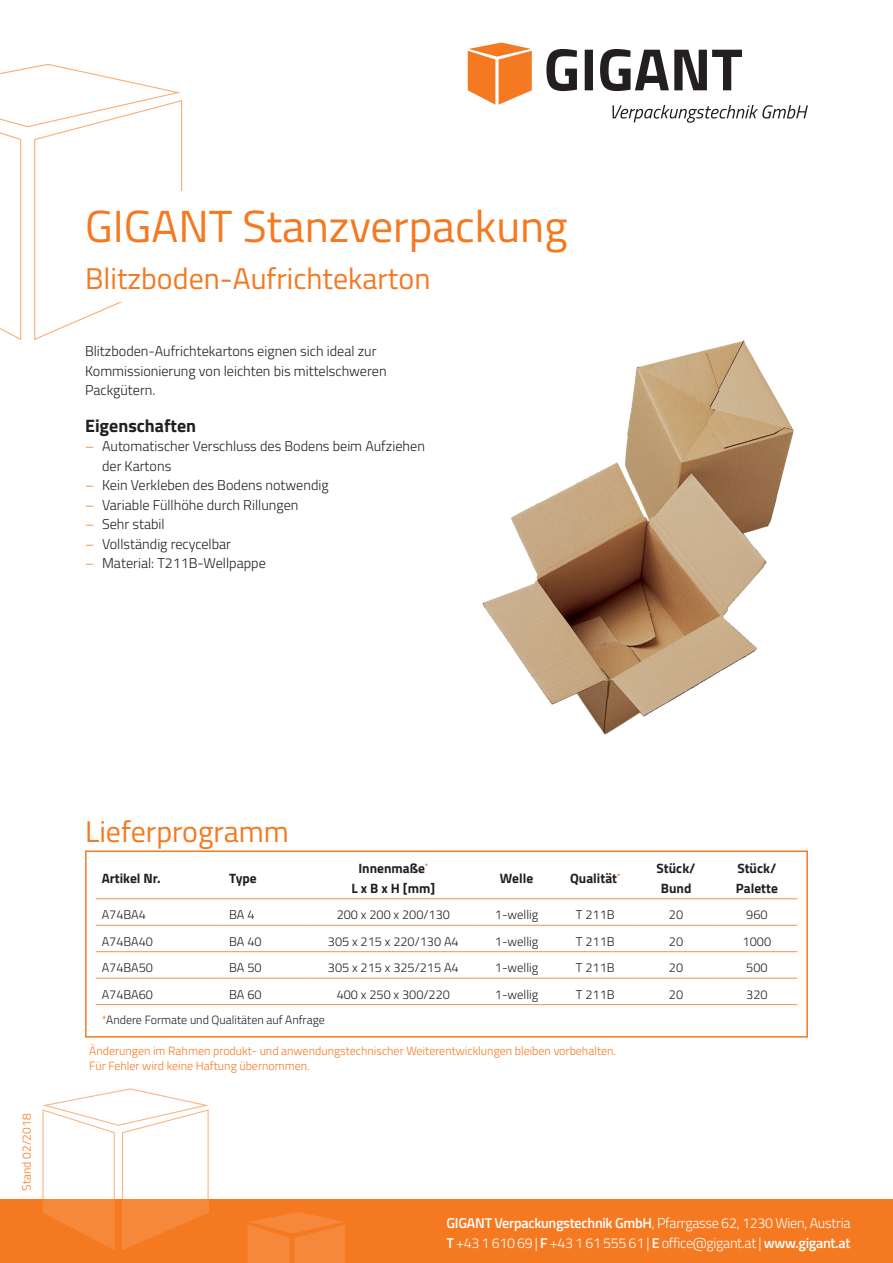
<style>
.page{position:relative;width:893px;height:1263px;background:#fff}
.page>*{position:absolute;margin:0;border:0;box-sizing:border-box;transform-origin:0 0}
.t1{font:45px "Titillium Web";color:#f47921}
.t2{font:30px "Titillium Web";color:#f47921}
.t3{font:700 18px "Titillium Web";color:#231f20}
.t4{font:300 14.25px/19.5px "Titillium Web";color:#231f20}
.t5{font:300 14.25px/19.5px "Titillium Web";letter-spacing:-.02em;color:#fff}
.t6{font:700 13.5px/19.5px "Titillium Web";color:#231f20;text-align:center}
.t7{font:300 12.75px "Titillium Web";color:#231f20}
.t8{font:300 12px/14.4px "Titillium Web";color:#f47921}
.t9{font:300 12px "Titillium Web";color:#231f20}
.s1{color:#f47921}
.s2{font-weight:600}
</style>
<div class="page">
<div style="left:0;top:1199px;width:893px;height:64px;background:#f47921"></div>
<svg style="left:0;top:63px;width:183px;height:277px"></svg>
<svg style="left:247px;top:1212px;width:98px;height:51px"></svg>
<svg style="left:42px;top:1088px;width:167px;height:162px"></svg>
<img style="left:483px;top:340px;width:310px;height:394px">
<hr style="left:96px;top:898px;width:127px;height:1px;background:#f69146">
<hr style="left:223px;top:898px;width:85px;height:1px;background:#f69146">
<hr style="left:308px;top:898px;width:170px;height:1px;background:#f69146">
<hr style="left:478px;top:898px;width:77px;height:1px;background:#f69146">
<hr style="left:555px;top:898px;width:81px;height:1px;background:#f69146">
<hr style="left:636px;top:898px;width:80px;height:1px;background:#f69146">
<hr style="left:716px;top:898px;width:81px;height:1px;background:#f69146">
<hr style="left:96px;top:925px;width:127px;height:1px;background:#f69146">
<hr style="left:223px;top:925px;width:85px;height:1px;background:#f69146">
<hr style="left:308px;top:925px;width:170px;height:1px;background:#f69146">
<hr style="left:478px;top:925px;width:77px;height:1px;background:#f69146">
<hr style="left:555px;top:925px;width:81px;height:1px;background:#f69146">
<hr style="left:636px;top:925px;width:80px;height:1px;background:#f69146">
<hr style="left:716px;top:925px;width:81px;height:1px;background:#f69146">
<hr style="left:96px;top:951px;width:127px;height:1px;background:#f69146">
<hr style="left:223px;top:951px;width:85px;height:1px;background:#f69146">
<hr style="left:308px;top:951px;width:170px;height:1px;background:#f69146">
<hr style="left:478px;top:951px;width:77px;height:1px;background:#f69146">
<hr style="left:555px;top:951px;width:81px;height:1px;background:#f69146">
<hr style="left:636px;top:951px;width:80px;height:1px;background:#f69146">
<hr style="left:716px;top:951px;width:81px;height:1px;background:#f69146">
<hr style="left:96px;top:978px;width:127px;height:1px;background:#f69146">
<hr style="left:223px;top:978px;width:85px;height:1px;background:#f69146">
<hr style="left:308px;top:978px;width:170px;height:1px;background:#f69146">
<hr style="left:478px;top:978px;width:77px;height:1px;background:#f69146">
<hr style="left:555px;top:978px;width:81px;height:1px;background:#f69146">
<hr style="left:636px;top:978px;width:80px;height:1px;background:#f69146">
<hr style="left:716px;top:978px;width:81px;height:1px;background:#f69146">
<hr style="left:478px;top:1004px;width:77px;height:1px;background:#f69146">
<hr style="left:555px;top:1004px;width:81px;height:1px;background:#f69146">
<hr style="left:96px;top:1004px;width:127px;height:1px;background:#f69146">
<hr style="left:223px;top:1004px;width:85px;height:1px;background:#f69146">
<hr style="left:308px;top:1004px;width:170px;height:1px;background:#f69146">
<hr style="left:636px;top:1004px;width:80px;height:1px;background:#f69146">
<hr style="left:716px;top:1004px;width:81px;height:1px;background:#f69146">
<div style="left:85px;top:850px;width:723px;height:187px;border:2px solid #f47921"></div>
<div style="left:85px;top:191px;width:723px;height:64px;background:#fff"></div>
<div style="left:85px;top:255px;width:723px;height:47px;background:#fff"></div>
<svg style="left:546px;top:49px;width:196px;height:42px"></svg>
<svg style="left:468px;top:43px;width:64px;height:62px"></svg>
<svg style="left:612px;top:105px;width:196px;height:18px"></svg>
<h1 class="t1" style="left:85px;top:194px;width:484px">GIGANT Stanzverpackung</h1>
<h2 class="t2" style="left:85px;top:257px;width:347px">Blitzboden-Aufrichtekarton</h2>
<p class="t4" style="left:85px;top:341px;width:303px">Blitzboden-Aufrichtekartons eignen sich ideal zur<br>Kommissionierung von leichten bis mittelschweren<br>Packgütern.</p>
<p class="t3" style="left:85px;top:412px;width:113px">Eigenschaften</p>
<p class="t4" style="left:102px;top:436px;width:324px;text-indent:-17px"><span class="s1">–</span> Automatischer Verschluss des Bodens beim Aufziehen der Kartons</p>
<p class="t4" style="left:85px;top:475px;width:245px"><span class="s1">–</span> Kein Verkleben des Bodens notwendig</p>
<p class="t4" style="left:85px;top:494px;width:215px"><span class="s1">–</span> Variable Füllhöhe durch Rillungen</p>
<p class="t4" style="left:85px;top:514px;width:81px"><span class="s1">–</span> Sehr stabil</p>
<p class="t4" style="left:85px;top:533px;width:148px"><span class="s1">–</span> Vollständig recycelbar</p>
<p class="t4" style="left:85px;top:553px;width:182px"><span class="s1">–</span> Material: T211B-Wellpappe</p>
<p class="t8" style="left:19px;top:1191px;width:78px;rotate:-90deg">Stand 02/2018</p>
<h2 class="t2" style="left:85px;top:809px;width:205px">Lieferprogramm</h2>
<p class="t6" style="left:102px;top:868px;width:61px">Artikel Nr.</p>
<p class="t6" style="left:229px;top:868px;width:29px">Type</p>
<p class="t6" style="left:351px;top:858px;width:85px">Innenmaße<sup>*<br></sup>L x B x H [mm]</p>
<p class="t6" style="left:500px;top:868px;width:35px">Welle</p>
<p class="t6" style="left:570px;top:868px;width:52px">Qualität<sup>*</sup></p>
<p class="t6" style="left:657px;top:858px;width:40px">Stück/<br>Bund</p>
<p class="t6" style="left:736px;top:858px;width:44px;text-align:left">Stück/<br>Palette</p>
<p class="t7" style="left:102px;top:905px;width:46px">A74BA4</p>
<p class="t7" style="left:229px;top:905px;width:27px">BA 4</p>
<p class="t7" style="left:337px;top:905px;width:115px">200 x 200 x 200/130</p>
<p class="t7" style="left:495px;top:905px;width:45px">1-wellig</p>
<p class="t7" style="left:576px;top:905px;width:40px">T 211B</p>
<p class="t7" style="left:669px;top:905px;width:16px">20</p>
<p class="t7" style="left:746px;top:905px;width:23px">960</p>
<p class="t7" style="left:102px;top:932px;width:53px">A74BA40</p>
<p class="t7" style="left:229px;top:932px;width:34px">BA 40</p>
<p class="t7" style="left:328px;top:932px;width:132px">305 x 215 x 220/130 A4</p>
<p class="t7" style="left:495px;top:932px;width:45px">1-wellig</p>
<p class="t7" style="left:576px;top:932px;width:40px">T 211B</p>
<p class="t7" style="left:669px;top:932px;width:16px">20</p>
<p class="t7" style="left:743px;top:932px;width:30px">1000</p>
<p class="t7" style="left:102px;top:958px;width:53px">A74BA50</p>
<p class="t7" style="left:229px;top:958px;width:34px">BA 50</p>
<p class="t7" style="left:328px;top:958px;width:132px">305 x 215 x 325/215 A4</p>
<p class="t7" style="left:495px;top:958px;width:45px">1-wellig</p>
<p class="t7" style="left:576px;top:958px;width:40px">T 211B</p>
<p class="t7" style="left:669px;top:958px;width:16px">20</p>
<p class="t7" style="left:746px;top:958px;width:23px">500</p>
<p class="t7" style="left:102px;top:985px;width:53px">A74BA60</p>
<p class="t7" style="left:229px;top:985px;width:34px">BA 60</p>
<p class="t7" style="left:337px;top:985px;width:115px">400 x 250 x 300/220</p>
<p class="t7" style="left:495px;top:985px;width:45px">1-wellig</p>
<p class="t7" style="left:576px;top:985px;width:40px">T 211B</p>
<p class="t7" style="left:669px;top:985px;width:16px">20</p>
<p class="t7" style="left:746px;top:985px;width:23px">320</p>
<p class="t9" style="left:102px;top:1011px;width:225px"><span class="s1">*</span>Andere Formate und Qualitäten auf Anfrage</p>
<p class="t8" style="left:89px;top:1043px;width:528px">Änderungen im Rahmen produkt- und anwendungstechnischer Weiterentwicklungen bleiben vorbehalten.<br>Für Fehler wird keine Haftung übernommen.</p>
<p class="t5" style="left:446px;top:1213px;width:405px"><span class="s2">GIGANT Verpackungstechnik GmbH</span>, Pfarrgasse 62, 1230 Wien, Austria<br><span class="s2">T</span> +43 1 610 69 | <span class="s2">F</span> +43 1 61 555 61 | <span class="s2">E</span> office@gigant.at | <span class="s2">www.gigant.at</span></p>
</div>
